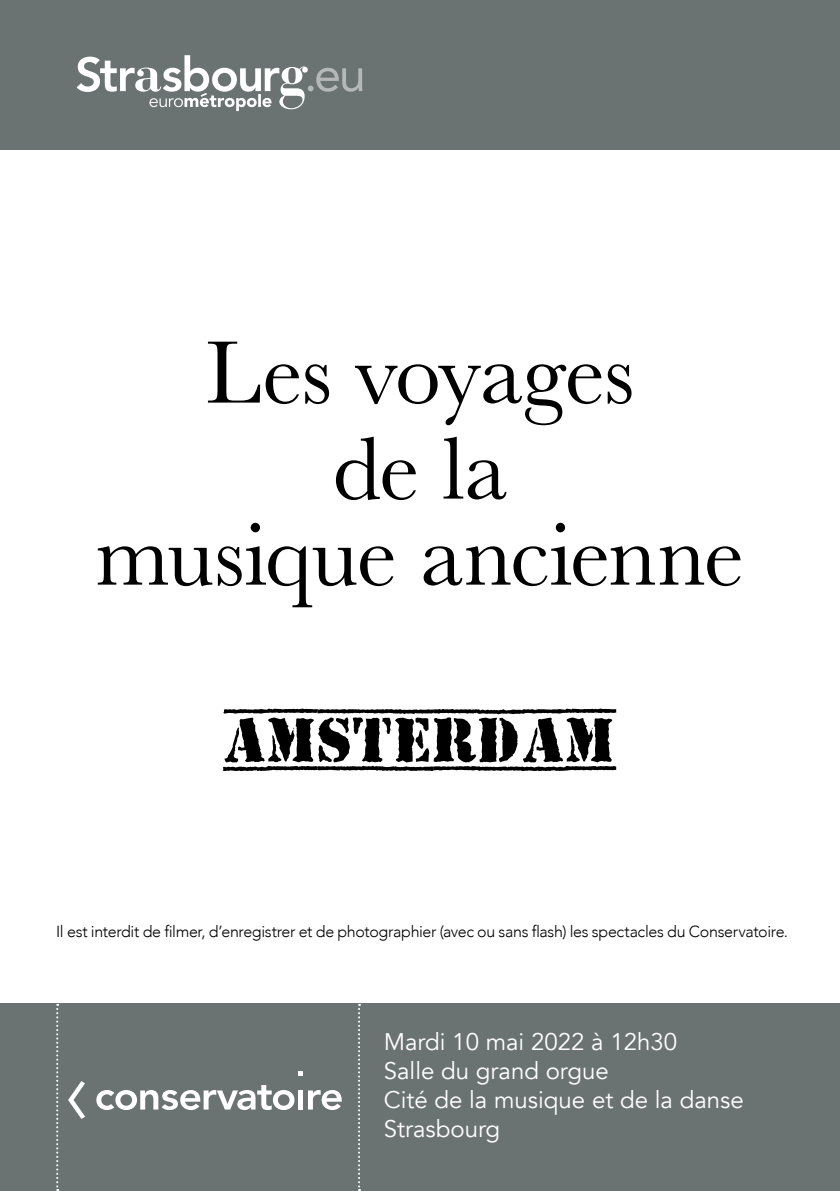
<style>
.page{position:relative;width:840px;height:1191px;background:#fff}
.page>*{position:absolute;margin:0;border:0;box-sizing:border-box;transform-origin:0 0}
.t1{font:92px/96px "Baskerville MT Pro";letter-spacing:-.01em;color:#000;text-align:center}
.t2{font:64px "Top Secret";color:#000}
.t3{font:24px/28.8px "Avenir";color:#fff}
.t4{font:300 16px "Avenir";letter-spacing:-.02em;color:#000}
</style>
<div class="page">
<div style="left:0;top:0;width:839px;height:149px;background:#6b7372"></div>
<div style="left:0;top:1003px;width:839px;height:188px;background:#6b7372"></div>
<svg style="left:56px;top:1003px;width:2px;height:188px"></svg>
<svg style="left:358px;top:1003px;width:2px;height:188px"></svg>
<svg style="left:68px;top:1081px;width:17px;height:38px"></svg>
<svg style="left:298px;top:1071px;width:4px;height:5px"></svg>
<svg style="left:96px;top:1085px;width:198px;height:25px"></svg>
<div style="left:297px;top:1090px;width:5px;height:19px;background:#fff"></div>
<svg style="left:308px;top:1090px;width:33px;height:20px"></svg>
<svg style="left:77px;top:55px;width:285px;height:56px"></svg>
<h1 class="t1" style="left:205px;top:325px;width:430px">Les voyages de la</h1>
<h1 class="t1" style="left:96px;top:507px;width:649px">musique ancienne</h1>
<h2 class="t2" style="left:224px;top:706px;width:392px">AMSTERDAM</h2>
<p class="t4" style="left:56px;top:921px;width:732px">Il est interdit de filmer, d’enregistrer et de photographier (avec ou sans flash) les spectacles du Conservatoire.</p>
<h3 class="t3" style="left:383px;top:1027px;width:361px">Mardi 10 mai 2022 à 12h30<br>Salle du grand orgue<br>Cité de la musique et de la danse<br>Strasbourg</h3>
</div>
